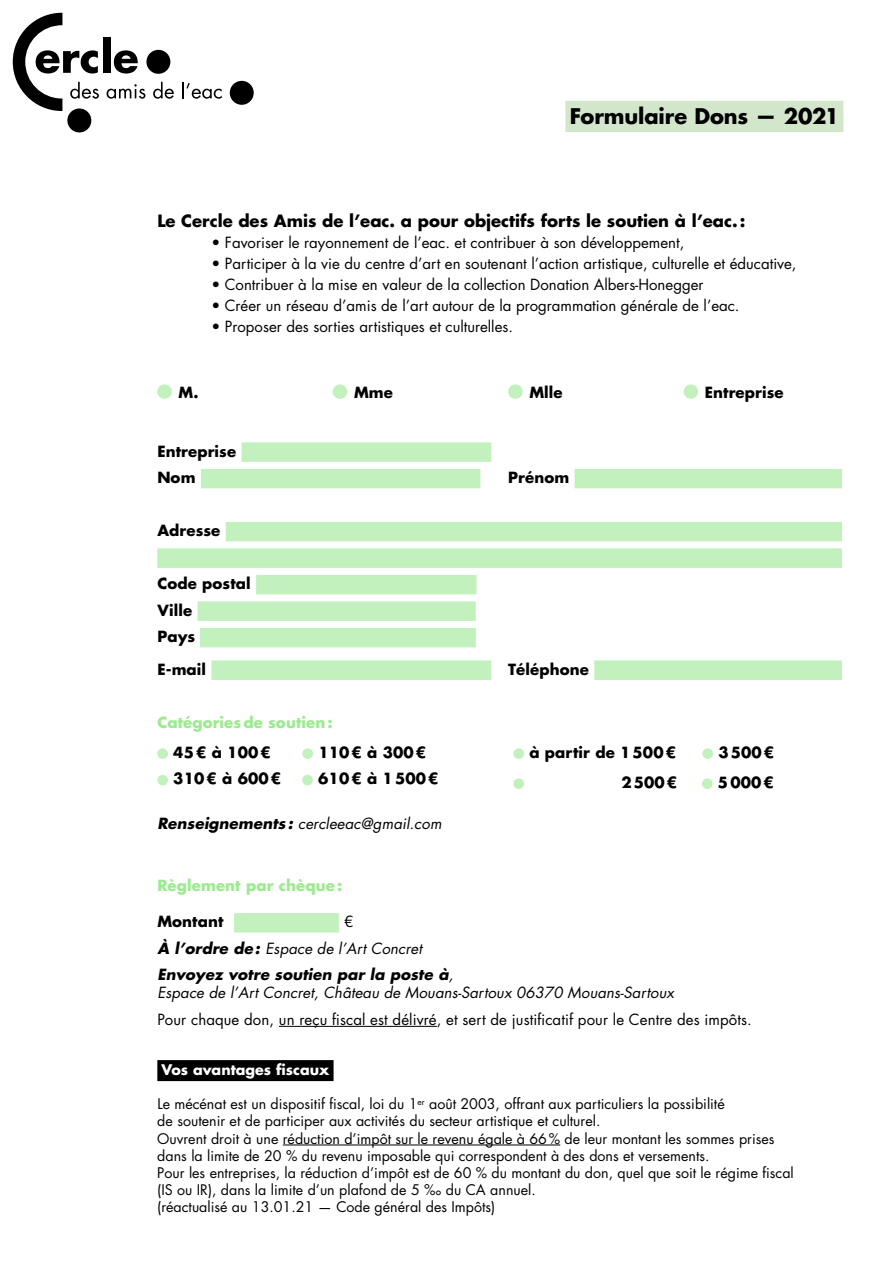
<style>
.page{position:relative;width:893px;height:1263px;background:#fff}
.page>*{position:absolute;margin:0;border:0;box-sizing:border-box;transform-origin:0 0}
.t1{font:21px "Futura Amandiers Bold";letter-spacing:-.005em;color:#000}
.t2{font:16.5px "Futura Amandiers Bold";color:#000}
.t3{font:15px "Futura Amandiers";color:#000}
.t4{font:15px/26.5px "Futura Amandiers Bold";letter-spacing:.005em;color:#000}
.t5{font:15px "Futura Amandiers Italic";letter-spacing:.005em;color:#000}
.t6{font:15px "Futura Amandiers Bold";letter-spacing:.005em;color:#9bea8f}
.t7{font:italic 15px "Futura Amandiers Bold";letter-spacing:.005em;color:#000}
.t8{font:14.25px/17.1px "Futura Amandiers";color:#000}
.t9{font:14.25px "Futura Amandiers Bold";color:#fff}
.s1{font-family:"Futura Amandiers Bold";font-style:italic}
.s2{font-family:"Futura Amandiers Italic";font-style:normal}
</style>
<div class="page">
<div style="left:157px;top:384px;width:15px;height:15px;background:#c2f1be;border-radius:50%"></div>
<div style="left:333px;top:384px;width:14px;height:15px;background:#c2f1be;border-radius:50%"></div>
<div style="left:508px;top:384px;width:15px;height:15px;background:#c2f1be;border-radius:50%"></div>
<div style="left:684px;top:384px;width:14px;height:15px;background:#c2f1be;border-radius:50%"></div>
<div style="left:242px;top:442px;width:249px;height:20px;background:#c2f1be"></div>
<div style="left:201px;top:469px;width:279px;height:19px;background:#c2f1be"></div>
<div style="left:575px;top:469px;width:267px;height:19px;background:#c2f1be"></div>
<div style="left:226px;top:522px;width:616px;height:19px;background:#c2f1be"></div>
<div style="left:157px;top:548px;width:685px;height:20px;background:#c2f1be"></div>
<div style="left:256px;top:575px;width:221px;height:19px;background:#c2f1be"></div>
<div style="left:198px;top:601px;width:278px;height:20px;background:#c2f1be"></div>
<div style="left:200px;top:628px;width:276px;height:19px;background:#c2f1be"></div>
<div style="left:211px;top:660px;width:280px;height:20px;background:#c2f1be"></div>
<div style="left:594px;top:660px;width:248px;height:20px;background:#c2f1be"></div>
<div style="left:157px;top:748px;width:11px;height:11px;background:#c2f1be;border-radius:50%"></div>
<div style="left:302px;top:748px;width:11px;height:11px;background:#c2f1be;border-radius:50%"></div>
<div style="left:157px;top:775px;width:11px;height:10px;background:#c2f1be;border-radius:50%"></div>
<div style="left:302px;top:775px;width:11px;height:10px;background:#c2f1be;border-radius:50%"></div>
<div style="left:513px;top:748px;width:11px;height:11px;background:#c2f1be;border-radius:50%"></div>
<div style="left:702px;top:748px;width:11px;height:11px;background:#c2f1be;border-radius:50%"></div>
<div style="left:513px;top:778px;width:11px;height:11px;background:#c2f1be;border-radius:50%"></div>
<div style="left:702px;top:778px;width:11px;height:11px;background:#c2f1be;border-radius:50%"></div>
<div style="left:234px;top:913px;width:105px;height:19px;background:#c2f1be"></div>
<hr style="left:279px;top:1026px;width:158px;height:1px;background:#000">
<div style="left:103px;top:38px;width:7px;height:35px;background:#000"></div>
<svg style="left:114px;top:50px;width:24px;height:24px"></svg>
<div style="left:146px;top:50px;width:24px;height:24px;background:#000;border-radius:50%"></div>
<svg style="left:13px;top:13px;width:86px;height:98px"></svg>
<svg style="left:107px;top:84px;width:38px;height:15px"></svg>
<svg style="left:153px;top:82px;width:21px;height:17px"></svg>
<svg style="left:182px;top:82px;width:40px;height:17px"></svg>
<div style="left:230px;top:81px;width:24px;height:24px;background:#000;border-radius:50%"></div>
<div style="left:67px;top:108px;width:24px;height:24px;background:#000;border-radius:50%"></div>
<div style="left:565px;top:101px;width:278px;height:31px;background:#d1e6ca"></div>
<div style="left:157px;top:1060px;width:177px;height:21px;background:#000"></div>
<hr style="left:283px;top:1144px;width:277px;height:1px;background:#000">
<h1 class="t1" style="left:570px;top:102px;width:271px">Formulaire Dons — 2021</h1>
<p class="t2" style="left:157px;top:210px;width:590px">Le Cercle des Amis de l’eac. a pour objectifs forts le soutien à l’eac.:</p>
<p class="t3" style="left:211px;top:233px;width:474px">• Favoriser le rayonnement de l’eac. et contribuer à son développement,</p>
<p class="t3" style="left:211px;top:254px;width:587px">• Participer à la vie du centre d’art en soutenant l’action artistique, culturelle et éducative,</p>
<p class="t3" style="left:211px;top:275px;width:494px">• Contribuer à la mise en valeur de la collection Donation Albers-Honegger</p>
<p class="t3" style="left:211px;top:296px;width:530px">• Créer un réseau d’amis de l’art autour de la programmation générale de l’eac.</p>
<p class="t3" style="left:211px;top:317px;width:303px">• Proposer des sorties artistiques et culturelles.</p>
<p class="t4" style="left:179px;top:378px;width:21px">M.</p>
<p class="t4" style="left:354px;top:378px;width:40px">Mme</p>
<p class="t4" style="left:529px;top:378px;width:35px">Mlle</p>
<p class="t4" style="left:705px;top:378px;width:80px">Entreprise</p>
<p class="t4" style="left:157px;top:437px;width:80px">Entreprise<br>Nom</p>
<p class="t4" style="left:157px;top:517px;width:65px">Adresse</p>
<p class="t4" style="left:508px;top:464px;width:63px">Prénom</p>
<p class="t4" style="left:157px;top:570px;width:95px">Code postal<br>Ville<br>Pays</p>
<p class="t4" style="left:157px;top:655px;width:50px">E-mail</p>
<p class="t4" style="left:508px;top:655px;width:82px">Téléphone</p>
<p class="t6" style="left:157px;top:712px;width:177px">Catégoriesde soutien:</p>
<p class="t4" style="left:173px;top:739px;width:99px">45€ à 100€</p>
<p class="t4" style="left:318px;top:739px;width:109px">110€ à 300€</p>
<p class="t4" style="left:173px;top:765px;width:109px">310€ à 600€</p>
<p class="t4" style="left:318px;top:765px;width:122px">610€ à 1500€</p>
<p class="t4" style="left:529px;top:739px;width:148px">à partir de 1500€</p>
<p class="t4" style="left:718px;top:739px;width:57px">3500€</p>
<p class="t4" style="left:621px;top:769px;width:57px">2500€</p>
<p class="t4" style="left:718px;top:769px;width:57px">5000€</p>
<p class="t5" style="left:157px;top:814px;width:286px"><span class="s1">Renseignements :</span> cercleeac@gmail.com</p>
<p class="t6" style="left:157px;top:876px;width:186px">Règlement par chèque:</p>
<p class="t4" style="left:157px;top:908px;width:68px">Montant</p>
<p class="t3" style="left:344px;top:912px;width:11px">€</p>
<p class="t5" style="left:157px;top:939px;width:266px"><span class="s1">À l’ordre de:</span> Espace de l’Art Concret</p>
<p class="t7" style="left:157px;top:965px;width:297px">Envoyez votre soutien par la poste à<span class="s2">,</span></p>
<p class="t5" style="left:157px;top:983px;width:518px">Espace de l’Art Concret, Château de Mouans-Sartoux 06370 Mouans-Sartoux</p>
<p class="t3" style="left:157px;top:1010px;width:596px">Pour chaque don, un reçu fiscal est délivré, et sert de justificatif pour le Centre des impôts.</p>
<p class="t9" style="left:162px;top:1060px;width:169px">Vos avantages fiscaux</p>
<p class="t8" style="left:157px;top:1096px;width:638px">Le mécénat est un dispositif fiscal, loi du 1<sup>er</sup> août 2003, offrant aux particuliers la possibilité<br>de soutenir et de participer aux activités du secteur artistique et culturel.<br>Ouvrent droit à une réduction d’impôt sur le revenu égale à 66% de leur montant les sommes prises dans la limite de 20 % du revenu imposable qui correspondent à des dons et versements.<br>Pour les entreprises, la réduction d’impôt est de 60 % du montant du don, quel que soit le régime fiscal (IS ou IR), dans la limite d’un plafond de 5 ‰ du CA annuel.<br>(réactualisé au 13.01.21 — Code général des Impôts)</p>
</div>
